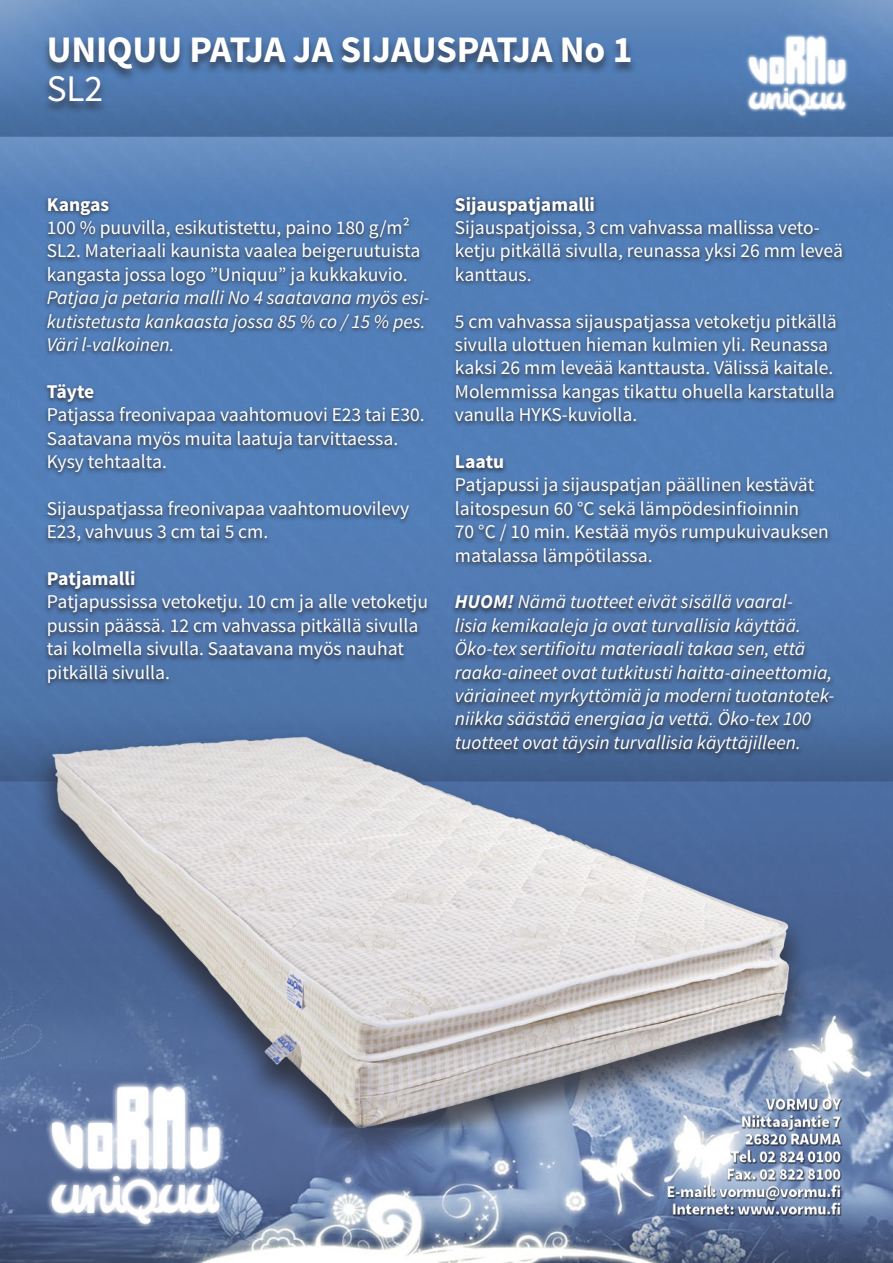
<style>
.page{position:relative;width:893px;height:1263px;background:#fff}
.page>*{position:absolute;margin:0;border:0;box-sizing:border-box;transform-origin:0 0}
.Main_title_bold{font:700 37.5px "Source Sans Pro";letter-spacing:-.005em;color:#fff}
.Main_title_regular{font:37.5px "Source Sans Pro";color:#fff}
.Text_title_regular{font:19.5px/23.4px "Source Sans Pro";color:#fff}
.Text_title_italic_bo{font:italic 19.5px/23.4px "Source Sans Pro";color:#fff}
.Text_title_bold{font:700 19.5px "Source Sans Pro";color:#fff}
.s1{font-style:italic}
.s2{font-weight:700}
</style>
<div class="page">
<img style="left:0;top:0;width:893px;height:1263px">
<img style="left:658px;top:1095px;width:188px;height:125px">
<img style="left:727px;top:5px;width:140px;height:141px">
<img style="left:14px;top:1032px;width:244px;height:231px">
<div style="left:31px;top:731px;width:780px;height:436px;background:#231f20;opacity:.45"></div>
<img style="left:36px;top:725px;width:768px;height:402px">
<div style="left:42px;top:36px;width:596px;height:79px;background:#231f20;opacity:.53"></div>
<div style="left:42px;top:194px;width:804px;height:565px;background:#231f20;opacity:.9"></div>
<p class="Main_title_bold" style="left:47px;top:26px;width:587px">UNIQUU PATJA JA SIJAUSPATJA No 1</p>
<p class="Main_title_regular" style="left:47px;top:65px;width:58px">SL2</p>
<p class="Text_title_bold" style="left:47px;top:192px;width:64px">Kangas</p>
<p class="Text_title_regular" style="left:47px;top:216px;width:384px">100 % puuvilla, esikutistettu, paino 180 g/m²<br>SL2. Materiaali kaunista vaalea beigeruutuista kangasta jossa logo ”Uniquu” ja kukkakuvio.<br><span class="s1">Patjaa ja petaria malli No 4 saatavana myös esi&shy;kutistetusta kankaasta jossa 85 % co / 15 % pes.<br>Väri l-valkoinen.</span></p>
<p class="Text_title_bold" style="left:47px;top:379px;width:49px">Täyte</p>
<p class="Text_title_regular" style="left:47px;top:403px;width:379px">Patjassa freonivapaa vaahtomuovi E23 tai E30.<br>Saatavana myös muita laatuja tarvittaessa.<br>Kysy tehtaalta.</p>
<p class="Text_title_regular" style="left:47px;top:497px;width:364px">Sijauspatjassa freonivapaa vaahtomuovilevy<br>E23, vahvuus 3 cm tai 5 cm.</p>
<p class="Text_title_bold" style="left:47px;top:566px;width:90px">Patjamalli</p>
<p class="Text_title_regular" style="left:47px;top:591px;width:383px">Patjapussissa vetoketju. 10 cm ja alle vetoketju pussin päässä. 12 cm vahvassa pitkällä sivulla tai kolmella sivulla. Saatavana myös nauhat pitkällä sivulla.</p>
<p class="Text_title_bold" style="left:455px;top:192px;width:142px">Sijauspatjamalli</p>
<p class="Text_title_regular" style="left:455px;top:216px;width:390px">Sijauspatjoissa, 3 cm vahvassa mallissa veto&shy;ketju pitkällä sivulla, reunassa yksi 26 mm leveä kanttaus.</p>
<p class="Text_title_regular" style="left:455px;top:310px;width:383px">5 cm vahvassa sijauspatjassa vetoketju pitkällä sivulla ulottuen hieman kulmien yli. Reunassa kaksi 26 mm leveää kanttausta. Välissä kaitale.<br>Molemmissa kangas tikattu ohuella karstatulla vanulla HYKS-kuviolla.</p>
<p class="Text_title_bold" style="left:455px;top:449px;width:51px">Laatu</p>
<p class="Text_title_regular" style="left:455px;top:474px;width:376px">Patjapussi ja sijauspatjan päällinen kestävät laitospesun 60 °C sekä lämpödesinfioinnin<br>70 °C / 10 min. Kestää myös rumpukuivauksen matalassa lämpötilassa.</p>
<p class="Text_title_italic_bo" style="left:455px;top:590px;width:381px"><span class="s2">HUOM!</span> Nämä tuotteet eivät sisällä vaaral-<br>lisia kemikaaleja ja ovat turvallisia käyttää.<br>Öko-tex sertifioitu materiaali takaa sen, että raaka-aineet ovat tutkitusti haitta-aineettomia, väriaineet myrkyttömiä ja moderni tuotantotek&shy;niikka säästää energiaa ja vettä. Öko-tex 100 tuotteet ovat täysin turvallisia käyttäjilleen.</p>
</div>
